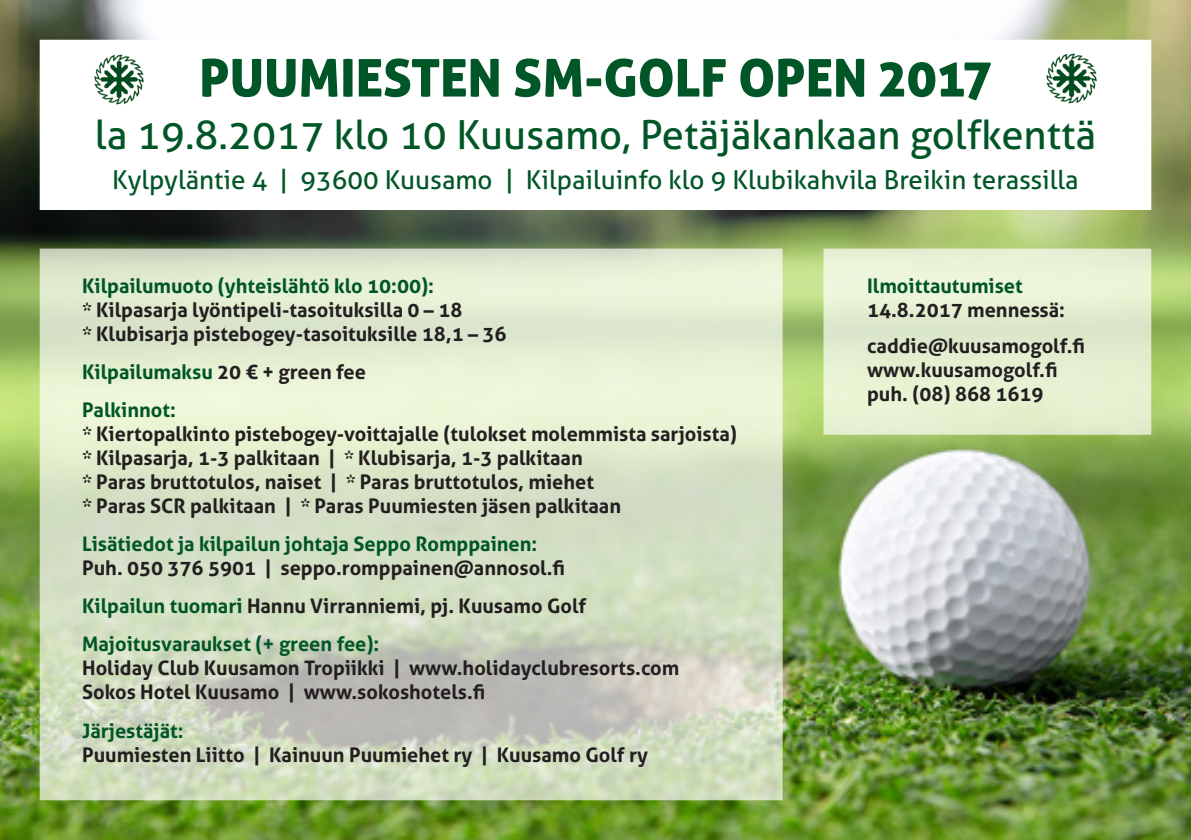
<style>
.page{position:relative;width:1191px;height:840px;background:#fff}
.page>*{position:absolute;margin:0;border:0;box-sizing:border-box;transform-origin:0 0}
.t1{font:52px "Aller Display";color:#005627}
.t2{font:40px "Aller";color:#005627}
.t3{font:26px "Aller";color:#005627}
.t4{font:700 20px "Aller";color:#231f20}
.t5{font:700 20px "Aller";color:#005627}
.s1{color:#231f20}
.s2{color:#005627}
</style>
<div class="page">
<img style="left:0;top:0;width:1191px;height:839px">
<div style="left:40px;top:40px;width:1111px;height:170px;background:#fff"></div>
<svg style="left:40px;top:248px;width:742px;height:551px;background:#d7e0c7"></svg>
<div style="left:823px;top:248px;width:328px;height:186px;background:#e6f1d2;border:2px solid #fff"></div>
<img style="left:1046px;top:53px;width:51px;height:51px">
<img style="left:94px;top:54px;width:50px;height:51px">
<p class="t1" style="left:199px;top:45px;width:794px">PUUMIESTEN SM-GOLF OPEN 2017</p>
<p class="t2" style="left:95px;top:110px;width:1002px">la 19.8.2017 klo 10 Kuusamo, Petäjäkankaan golfkenttä</p>
<p class="t3" style="left:112px;top:163px;width:968px">Kylpyläntie 4 | 93600 Kuusamo | Kilpailuinfo klo 9 Klubikahvila Breikin terassilla</p>
<p class="t5" style="left:82px;top:273px;width:353px">Kilpailumuoto (yhteislähtö klo 10:00):</p>
<p class="t4" style="left:82px;top:297px;width:382px">* Kilpasarja lyöntipeli-tasoituksilla 0 – 18</p>
<p class="t4" style="left:82px;top:321px;width:426px">* Klubisarja pistebogey-tasoituksille 18,1 – 36</p>
<p class="t5" style="left:82px;top:359px;width:285px">Kilpailumaksu <span class="s1">20 € + green fee</span></p>
<p class="t5" style="left:82px;top:397px;width:95px">Palkinnot:</p>
<p class="t4" style="left:82px;top:421px;width:656px">* Kiertopalkinto pistebogey-voittajalle (tulokset molemmista sarjoista)</p>
<p class="t4" style="left:82px;top:445px;width:502px">* Kilpasarja, 1-3 palkitaan | * Klubisarja, 1-3 palkitaan</p>
<p class="t4" style="left:82px;top:469px;width:513px">* Paras bruttotulos, naiset | * Paras bruttotulos, miehet</p>
<p class="t4" style="left:82px;top:493px;width:540px">* Paras SCR palkitaan | * Paras Puumiesten jäsen palkitaan</p>
<p class="t5" style="left:82px;top:531px;width:456px">Lisätiedot ja kilpailun johtaja Seppo Romppainen:</p>
<p class="t4" style="left:82px;top:555px;width:484px">Puh. 050 376 5901 | seppo.romppainen@annosol.fi</p>
<p class="t4" style="left:82px;top:593px;width:506px"><span class="s2">Kilpailun tuomari</span> Hannu Virranniemi, pj. Kuusamo Golf</p>
<p class="t5" style="left:82px;top:631px;width:299px">Majoitusvaraukset (+ green fee):</p>
<p class="t4" style="left:82px;top:655px;width:599px">Holiday Club Kuusamon Tropiikki | www.holidayclubresorts.com</p>
<p class="t4" style="left:82px;top:679px;width:405px">Sokos Hotel Kuusamo | www.sokoshotels.fi</p>
<p class="t5" style="left:82px;top:717px;width:103px">Järjestäjät:</p>
<p class="t4" style="left:82px;top:741px;width:567px">Puumiesten Liitto | Kainuun Puumiehet ry | Kuusamo Golf ry</p>
<p class="t5" style="left:867px;top:273px;width:157px">Ilmoittautumiset</p>
<p class="t4" style="left:867px;top:297px;width:199px">14.8.2017 mennessä:</p>
<p class="t4" style="left:867px;top:333px;width:219px">caddie@kuusamogolf.fi</p>
<p class="t4" style="left:867px;top:357px;width:192px">www.kuusamogolf.fi</p>
<p class="t4" style="left:867px;top:381px;width:178px">puh. (08) 868 1619</p>
</div>
